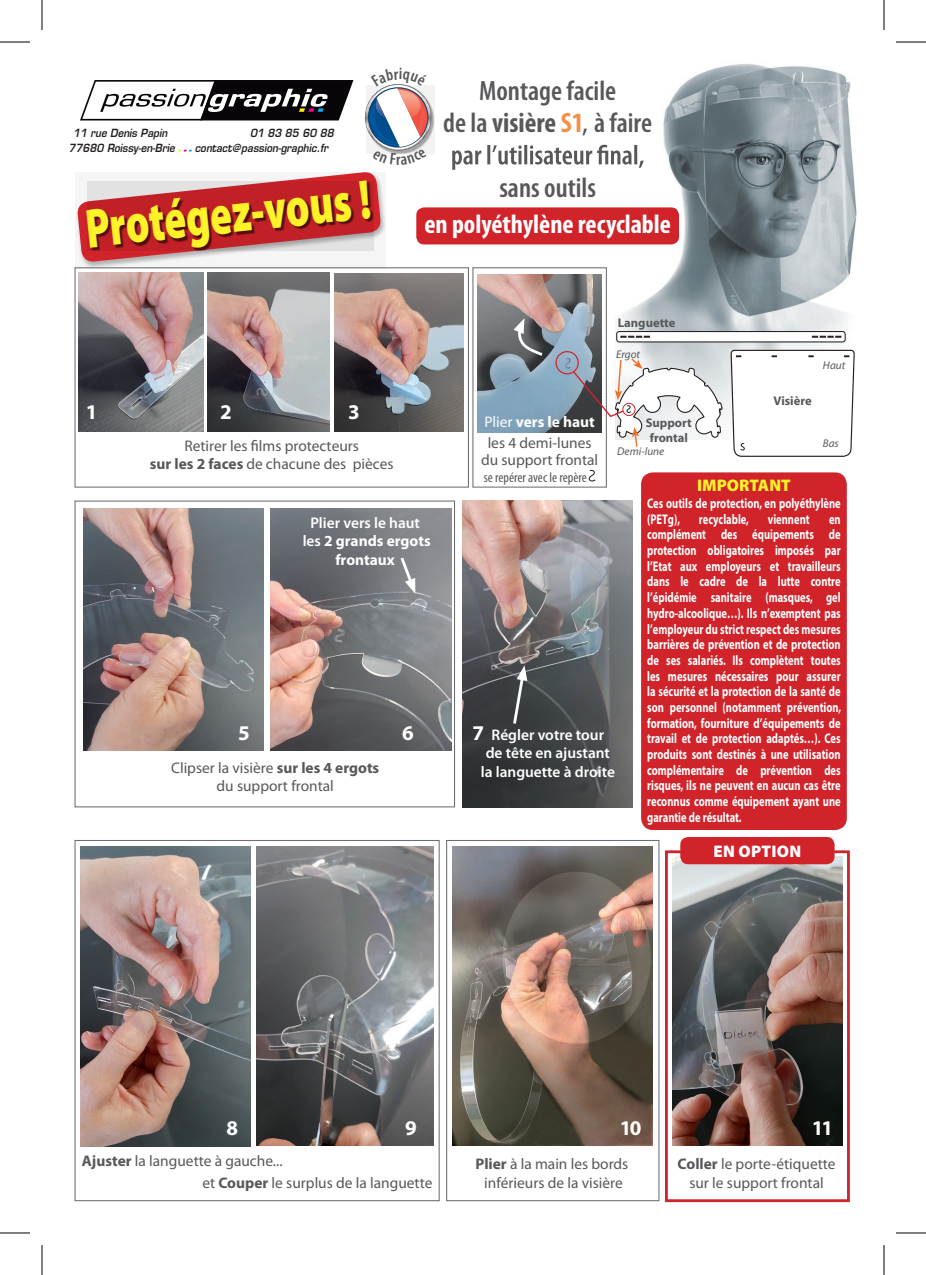
<style>
.page{position:relative;width:926px;height:1275px;background:#fff}
.page>*{position:absolute;margin:0;border:0;box-sizing:border-box;transform-origin:0 0}
.t1{font:900 56px "Myriad Pro";color:#fff229;scale:.72 1}
.t2{font:600 condensed 28px/32.2px "Myriad Pro";color:#57585a;text-align:center}
.t3{font:700 condensed 26.6px "Myriad Pro";color:#fff}
.t4{font:700 21px "Myriad Pro";color:#fff}
.t5{font:700 21px "Myriad";color:#fff}
.t6{font:900 16.8px "Myriad Pro";color:#fff229}
.t7{font:900 16.8px "Myriad Pro";letter-spacing:.02em;color:#fff}
.t8{font:15.4px/18.4px "Myriad Pro";color:#57585a;text-align:center}
.t9{font:600 15.4px/18.4px "Myriad Pro";color:#fff;text-align:center}
.t10{font:700 15.4px/18.4px "Myriad Pro";color:#fff;text-align:center}
.t11{font:700 14px/15.6px "Myriad Pro";color:#fff;scale:.75 1}
.t12{font:condensed 14px "Myriad Pro";color:#57585a}
.t13{font:700 12.6px/15.2px "Myriad Pro";color:#57585a;text-align:center}
.t14{font:italic 11.2px "Myriad Pro";color:#57585a}
.t15{font:italic 600 11px/14.2px "Eurostile";color:#231f20;text-align:center;scale:.9 1}
.s1{font-weight:700}
.s2{font-weight:700;color:#f68f46}
.s3{font-weight:400;font-stretch:normal}
.s4{color:#fff}
.s5{font-weight:700;color:#fff}
.s6{font-weight:600}
</style>
<div class="page">
<img style="left:615px;top:64px;width:242px;height:351px">
<div style="left:74px;top:840px;width:366px;height:361px;border:1px solid #6c6d70"></div>
<div style="left:446px;top:840px;width:213px;height:361px;border:1px solid #6c6d70"></div>
<div style="left:665px;top:850px;width:185px;height:352px;border:3px solid #d1232a"></div>
<img style="left:81px;top:847px;width:169px;height:299px">
<img style="left:257px;top:847px;width:177px;height:298px">
<img style="left:672px;top:856px;width:170px;height:289px">
<img style="left:83px;top:509px;width:181px;height:241px">
<img style="left:462px;top:501px;width:171px;height:306px">
<img style="left:452px;top:847px;width:200px;height:298px">
<div style="left:641px;top:472px;width:206px;height:358px;background:#d1232a;border-radius:12px"></div>
<svg style="left:76px;top:185px;width:310px;height:82px;fill:#f5f5f5"></svg>
<svg style="left:77px;top:172px;width:305px;height:91px"></svg>
<svg style="left:87px;top:181px;width:287px;height:70px;background:#a73c40"></svg>
<svg style="left:730px;top:349px;width:125px;height:176px"></svg>
<div style="left:617px;top:331px;width:228px;height:11px;background:#fff;border-radius:3px"></div>
<div style="left:616px;top:331px;width:230px;height:11px;border:1px solid #231f20;border-radius:3px"></div>
<svg style="left:621px;top:336px;width:29px;height:1px"></svg>
<svg style="left:812px;top:336px;width:29px;height:1px"></svg>
<div style="left:416px;top:207px;width:263px;height:37px;background:#d1232a;border-radius:8px"></div>
<div style="left:74px;top:500px;width:381px;height:307px;border:1px solid #6c6d70"></div>
<img style="left:271px;top:509px;width:180px;height:241px">
<svg style="left:398px;top:554px;width:18px;height:40px"></svg>
<svg style="left:511px;top:665px;width:16px;height:62px"></svg>
<svg style="left:452px;top:145px;width:192px;height:25px"></svg>
<div style="left:680px;top:837px;width:154px;height:27px;background:#d1232a;border-radius:8px"></div>
<div style="left:472px;top:267px;width:135px;height:220px;border:1px solid #6c6d70"></div>
<img style="left:477px;top:274px;width:125px;height:158px">
<svg style="left:588px;top:469px;width:8px;height:13px"></svg>
<svg style="left:513px;top:318px;width:32px;height:39px"></svg>
<div style="left:555px;top:351px;width:24px;height:23px;border:1px solid #d1232a;border-radius:50%"></div>
<svg style="left:572px;top:357px;width:151px;height:105px"></svg>
<img style="left:207px;top:273px;width:122px;height:158px">
<img style="left:79px;top:272px;width:124px;height:160px">
<img style="left:334px;top:274px;width:130px;height:158px">
<div style="left:74px;top:267px;width:395px;height:220px;border:1px solid #6c6d70"></div>
<svg style="left:431px;top:85px;width:4px;height:69px"></svg>
<hr style="left:0;top:42px;width:30px;height:1px;background:#000">
<hr style="left:896px;top:42px;width:30px;height:1px;background:#000">
<hr style="left:0;top:1232px;width:30px;height:1px;background:#000">
<hr style="left:896px;top:1232px;width:30px;height:1px;background:#000">
<hr style="left:42px;top:0;width:1px;height:30px;background:#000">
<hr style="left:42px;top:1245px;width:1px;height:30px;background:#000">
<hr style="left:884px;top:0;width:1px;height:30px;background:#000">
<hr style="left:884px;top:1245px;width:1px;height:30px;background:#000">
<svg style="left:80px;top:80px;width:273px;height:40px"></svg>
<svg style="left:178px;top:150px;width:14px;height:2px"></svg>
<svg style="left:365px;top:84px;width:66px;height:70px"></svg>
<p class="t15" style="left:69px;top:126px;width:119px">11 rue Denis Papin<br>77680 Roissy-en-Brie</p>
<p class="t15" style="left:195px;top:126px;width:156px;text-align:left;text-indent:55px">01 83 85 60 88 contact@passion-graphic.fr</p>
<h1 class="t1" style="left:82px;top:197px;width:399px;rotate:-6deg">Protégez-vous !</h1>
<h2 class="t2" style="left:443px;top:75px;width:210px">Montage facile<br>de la <span class="s1">visière</span> <span class="s2">S1</span><span class="s3">,</span> à faire</h2>
<h2 class="t2" style="left:499px;top:172px;width:98px">sans outils</h2>
<h3 class="t3" style="left:424px;top:209px;width:248px">en polyéthylène recyclable</h3>
<p class="t13" style="left:618px;top:315px;width:59px">Languette</p>
<p class="t14" style="left:616px;top:348px;width:25px">Ergot</p>
<p class="t14" style="left:823px;top:359px;width:24px">Haut</p>
<p class="t13" style="left:774px;top:393px;width:40px">Visière</p>
<h3 class="t4" style="left:86px;top:400px;width:13px">1</h3>
<h3 class="t4" style="left:220px;top:400px;width:13px">2</h3>
<h3 class="t4" style="left:348px;top:400px;width:13px">3</h3>
<h3 class="t5" style="left:490px;top:399px;width:12px">4</h3>
<p class="t8" style="left:484px;top:412px;width:112px;line-height:20.8px;text-align:left"><span class="s4">Plier</span> <span class="s5">vers le haut </span>les 4 demi-lunes</p>
<p class="t8" style="left:481px;top:451px;width:119px">du support frontal</p>
<p class="t12" style="left:484px;top:469px;width:104px">se repérer avec le repère</p>
<p class="t13" style="left:646px;top:415px;width:48px">Support frontal</p>
<p class="t14" style="left:617px;top:445px;width:49px">Demi-lune</p>
<p class="t8" style="left:150px;top:436px;width:245px">Retirer les films protecteurs<br><span class="s1">sur les 2 faces</span> de chacune des pièces</p>
<p class="t14" style="left:823px;top:437px;width:17px">Bas</p>
<p class="t6" style="left:697px;top:476px;width:95px">IMPORTANT</p>
<p class="t11" style="left:647px;top:496px;width:260px">Ces outils de protection, en polyéthylène (PETg),</p>
<p class="t11" style="left:699px;top:511px;width:68px">recyclable,</p>
<p class="t11" style="left:768px;top:511px;width:57px">viennent</p>
<p class="t11" style="left:647px;top:511px;width:260px;text-align:justify;text-indent:182px">en complément des équipements de protection obligatoires imposés par l’Etat aux employeurs et travailleurs dans le cadre de la lutte contre l’épidémie sanitaire (masques, gel hydro-alcoolique…). Ils n’exemptent pas l’employeur du strict respect des mesures barrières de prévention et de protection de ses salariés. Ils complètent toutes les mesures nécessaires pour assurer la sécurité et la protection de la santé de son personnel (notamment prévention, formation, fourniture d’équipements de travail et de protection adaptés…). Ces produits sont destinés à une utilisation complémentaire de prévention des risques, ils ne peuvent en aucun cas être reconnus comme équipement ayant une garantie de résultat.</p>
<p class="t10" style="left:303px;top:514px;width:130px"><span class="s6">Plier vers le haut les</span> 2 grands ergots frontaux</p>
<h3 class="t4" style="left:402px;top:721px;width:13px">6</h3>
<h3 class="t4" style="left:472px;top:721px;width:13px">7</h3>
<h3 class="t4" style="left:238px;top:721px;width:13px">5</h3>
<p class="t9" style="left:481px;top:725px;width:136px">Régler votre tour<br>de tête en ajustant la languette à droite</p>
<p class="t8" style="left:171px;top:758px;width:210px">Clipser la visière <span class="s1">sur les 4 ergots </span>du support frontal</p>
<p class="t7" style="left:713px;top:842px;width:89px">EN OPTION</p>
<h3 class="t4" style="left:227px;top:1116px;width:13px">8</h3>
<h3 class="t4" style="left:405px;top:1116px;width:13px">9</h3>
<h3 class="t4" style="left:620px;top:1116px;width:23px">10</h3>
<h3 class="t4" style="left:812px;top:1116px;width:23px">11</h3>
<p class="t8" style="left:202px;top:1150px;width:232px;line-height:21.8px;text-align:left;text-indent:-120px"><span class="s1">Ajuster</span> la languette à gauche...<br>et <span class="s1">Couper</span> le surplus de la languette</p>
<p class="t8" style="left:475px;top:1155px;width:154px"><span class="s1">Plier</span> à la main les bords inférieurs de la visière</p>
<p class="t8" style="left:677px;top:1155px;width:159px"><span class="s1">Coller</span> le porte-étiquette sur le support frontal</p>
</div>
